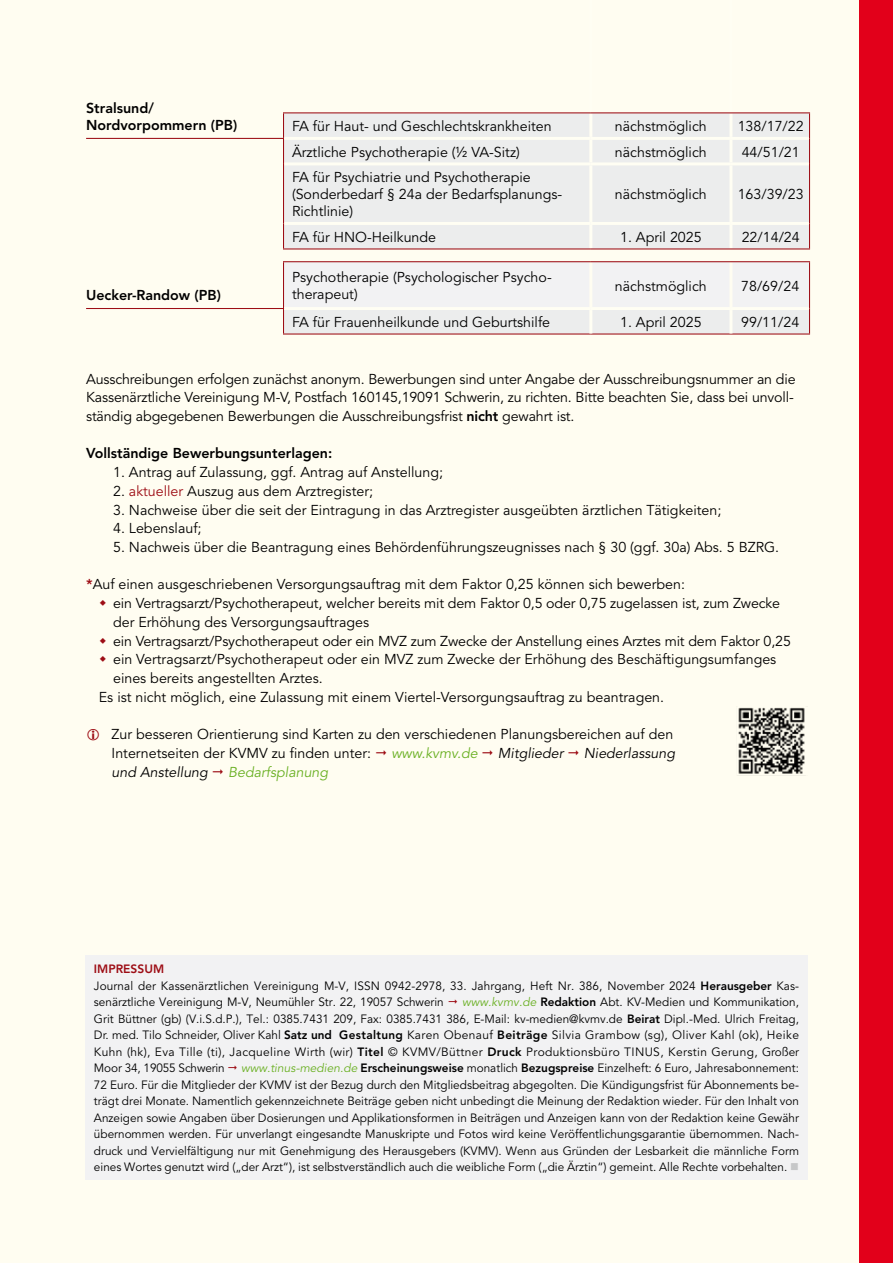
<style>
.page{position:relative;width:893px;height:1263px;background:#fffdf1}
.page>*{position:absolute;margin:0;border:0;box-sizing:border-box;transform-origin:0 0}
.t1{font:14.25px/17.1px "Avenir LT Std";color:#000}
.t2{font:800 14.25px/16.5px "Avenir LT Std";color:#000}
.t3{font:italic 14.25px "Avenir LT Std";color:#000}
.t4{font:italic 14.25px "Avenir LT Std";color:#6ab023}
.t5{font:12px/16.5px "Avenir LT Std";color:#000;text-align:justify}
.s1{font-weight:800}
.s2{color:#9d0d15}
.s3{font-weight:800;color:#9d0d15}
.s4{font-style:italic;color:#6ab023}
.s5{color:#c6c7c8}
</style>
<div class="page">
<div style="left:859px;top:0;width:34px;height:1263px;background:#e2001a"></div>
<img style="left:737px;top:707px;width:69px;height:69px">
<div style="left:284px;top:113px;width:525px;height:135px;background:#eceded"></div>
<div style="left:283px;top:262px;width:527px;height:71px;background:#f2f2f3"></div>
<hr style="left:589px;top:262px;width:3px;height:45px;background:#fffdf1">
<hr style="left:729px;top:262px;width:3px;height:45px;background:#fffdf1">
<hr style="left:283px;top:262px;width:1px;height:46px;background:#9d0d15">
<hr style="left:809px;top:262px;width:1px;height:46px;background:#9d0d15">
<hr style="left:86px;top:138px;width:198px;height:1px;background:#9d0d15">
<hr style="left:283px;top:261px;width:308px;height:1px;background:#9d0d15">
<hr style="left:591px;top:261px;width:140px;height:1px;background:#9d0d15">
<hr style="left:731px;top:261px;width:79px;height:1px;background:#9d0d15">
<hr style="left:283px;top:333px;width:308px;height:2px;background:#9d0d15">
<hr style="left:591px;top:333px;width:140px;height:2px;background:#9d0d15">
<hr style="left:731px;top:333px;width:79px;height:2px;background:#9d0d15">
<hr style="left:589px;top:113px;width:3px;height:24px;background:#fffef3">
<hr style="left:729px;top:113px;width:3px;height:24px;background:#fffef3">
<hr style="left:284px;top:137px;width:307px;height:3px;background:#fffef3">
<hr style="left:591px;top:137px;width:140px;height:3px;background:#fffef3">
<hr style="left:589px;top:140px;width:3px;height:22px;background:#fffef3">
<hr style="left:731px;top:137px;width:78px;height:3px;background:#fffef3">
<hr style="left:729px;top:140px;width:3px;height:22px;background:#fffef3">
<hr style="left:284px;top:162px;width:307px;height:3px;background:#fffef3">
<hr style="left:591px;top:162px;width:140px;height:3px;background:#fffef3">
<hr style="left:589px;top:165px;width:3px;height:57px;background:#fffef3">
<hr style="left:731px;top:162px;width:78px;height:3px;background:#fffef3">
<hr style="left:729px;top:165px;width:3px;height:57px;background:#fffef3">
<hr style="left:284px;top:222px;width:307px;height:3px;background:#fffef3">
<hr style="left:591px;top:222px;width:140px;height:3px;background:#fffef3">
<hr style="left:589px;top:225px;width:3px;height:23px;background:#fffef3">
<hr style="left:731px;top:222px;width:78px;height:3px;background:#fffef3">
<hr style="left:729px;top:225px;width:3px;height:23px;background:#fffef3">
<hr style="left:283px;top:112px;width:308px;height:1px;background:#9d0d15">
<hr style="left:591px;top:112px;width:140px;height:1px;background:#9d0d15">
<hr style="left:731px;top:112px;width:79px;height:1px;background:#9d0d15">
<svg style="left:283px;top:113px;width:1px;height:51px"></svg>
<hr style="left:283px;top:164px;width:1px;height:59px;background:#9d0d15">
<svg style="left:283px;top:223px;width:1px;height:25px"></svg>
<hr style="left:283px;top:248px;width:308px;height:1px;background:#9d0d15">
<hr style="left:591px;top:248px;width:140px;height:1px;background:#9d0d15">
<hr style="left:731px;top:248px;width:79px;height:1px;background:#9d0d15">
<svg style="left:809px;top:113px;width:1px;height:51px"></svg>
<hr style="left:809px;top:164px;width:1px;height:59px;background:#9d0d15">
<svg style="left:809px;top:223px;width:1px;height:25px"></svg>
<hr style="left:284px;top:307px;width:307px;height:3px;background:#fffef3">
<hr style="left:591px;top:307px;width:140px;height:3px;background:#fffef3">
<hr style="left:731px;top:307px;width:78px;height:3px;background:#fffef3">
<hr style="left:589px;top:310px;width:3px;height:23px;background:#fffef3">
<hr style="left:729px;top:310px;width:3px;height:23px;background:#fffef3">
<hr style="left:86px;top:308px;width:198px;height:1px;background:#9d0d15">
<div style="left:85px;top:956px;width:722px;height:224px;background:#f2f2f3"></div>
<p class="t2" style="left:86px;top:100px;width:153px">Stralsund/<br>Nordvorpommern (PB)</p>
<p class="t2" style="left:86px;top:287px;width:136px">Uecker-Randow (PB)</p>
<p class="t1" style="left:292px;top:118px;width:261px">FA für Haut- und Geschlechtskrankheiten</p>
<p class="t1" style="left:615px;top:118px;width:93px">nächstmöglich</p>
<p class="t1" style="left:738px;top:117px;width:68px">138/17/22</p>
<p class="t1" style="left:292px;top:144px;width:229px">Ärztliche Psychotherapie (½ VA-Sitz)</p>
<p class="t1" style="left:615px;top:144px;width:93px">nächstmöglich</p>
<p class="t1" style="left:742px;top:144px;width:60px">44/51/21</p>
<p class="t1" style="left:292px;top:169px;width:272px">FA für Psychiatrie und Psychotherapie (Sonderbedarf § 24a der Bedarfsplanungs-<br>Richtlinie)</p>
<p class="t1" style="left:615px;top:186px;width:93px">nächstmöglich</p>
<p class="t1" style="left:738px;top:186px;width:68px">163/39/23</p>
<p class="t1" style="left:292px;top:229px;width:146px">FA für HNO-Heilkunde</p>
<p class="t1" style="left:620px;top:229px;width:83px">1. April 2025</p>
<p class="t1" style="left:742px;top:229px;width:60px">22/14/24</p>
<p class="t1" style="left:292px;top:269px;width:261px">Psychotherapie (Psychologischer Psycho&shy;therapeut)</p>
<p class="t1" style="left:615px;top:277px;width:93px">nächstmöglich</p>
<p class="t1" style="left:741px;top:277px;width:60px">78/69/24</p>
<p class="t1" style="left:292px;top:314px;width:260px">FA für Frauenheilkunde und Geburtshilfe</p>
<p class="t1" style="left:620px;top:314px;width:83px">1. April 2025</p>
<p class="t1" style="left:741px;top:314px;width:60px">99/11/24</p>
<p class="t1" style="left:86px;top:370px;width:711px;line-height:18.8px">Ausschreibungen erfolgen zunächst anonym. Bewerbungen sind unter Angabe der Ausschreibungsnummer an die<br>Kassenärztliche Vereinigung M-V, Postfach 160145,19091 Schwerin, zu richten. Bitte beachten Sie, dass bei unvoll&shy;ständig abgegebenen Bewerbungen die Ausschreibungsfrist <span class="s1">nicht</span> gewahrt ist.</p>
<p class="t2" style="left:86px;top:445px;width:248px">Vollständige Bewerbungsunterlagen:</p>
<p class="t1" style="left:113px;top:464px;width:331px">1. Antrag auf Zulassung, ggf. Antrag auf Anstellung;</p>
<p class="t1" style="left:113px;top:483px;width:261px">2. <span class="s2">aktueller</span> Auszug aus dem Arztregister;</p>
<p class="t1" style="left:113px;top:501px;width:610px">3. Nachweise über die seit der Eintragung in das Arztregister ausgeübten ärztlichen Tätigkeiten;</p>
<p class="t1" style="left:113px;top:520px;width:90px">4. Lebenslauf;</p>
<p class="t1" style="left:113px;top:539px;width:668px">5. Nachweis über die Beantragung eines Behördenführungszeugnisses nach § 30 (ggf. 30a) Abs. 5 BZRG.</p>
<p class="t1" style="left:86px;top:576px;width:600px"><span class="s3">*</span>Auf einen ausgeschriebenen Versorgungsauftrag mit dem Faktor 0,25 können sich bewerben:</p>
<p class="t1" style="left:113px;top:595px;width:669px">ein Vertragsarzt/Psychotherapeut, welcher bereits mit dem Faktor 0,5 oder 0,75 zugelassen ist, zum Zwecke</p>
<p class="t1" style="left:113px;top:614px;width:257px">der Erhöhung des Versorgungsauftrages</p>
<p class="t1" style="left:113px;top:632px;width:679px">ein Vertragsarzt/Psychotherapeut oder ein MVZ zum Zwecke der Anstellung eines Arztes mit dem Faktor 0,25</p>
<p class="t1" style="left:113px;top:651px;width:665px">ein Vertragsarzt/Psychotherapeut oder ein MVZ zum Zwecke der Erhöhung des Beschäftigungsumfanges</p>
<p class="t1" style="left:113px;top:670px;width:211px">eines bereits angestellten Arztes.</p>
<p class="t1" style="left:99px;top:689px;width:567px">Es ist nicht möglich, eine Zulassung mit einem Viertel-Versorgungsauftrag zu beantragen.</p>
<p class="t1" style="left:112px;top:725px;width:563px;line-height:18.8px">Zur besseren Orientierung sind Karten zu den verschiedenen Planungsbereichen auf den<br>Internetseiten der KVMV zu finden unter:</p>
<p class="t4" style="left:391px;top:745px;width:88px">www.kvmv.de</p>
<p class="t3" style="left:498px;top:745px;width:67px">Mitglieder</p>
<p class="t3" style="left:584px;top:745px;width:93px">Niederlassung</p>
<p class="t3" style="left:112px;top:763px;width:98px">und Anstellung</p>
<p class="t4" style="left:228px;top:763px;width:102px">Bedarfsplanung</p>
<p class="t5" style="left:94px;top:961px;width:706px;text-align:left"><span class="s3">IMPRESSUM<br></span>Journal der Kassenärztlichen Vereinigung M-V, ISSN 0942-2978, 33. Jahrgang, Heft Nr. 386, November 2024 <span class="s1">Herausgeber</span> Kas&shy;senärztliche Vereinigung M-V, Neumühler Str. 22, 19057 Schwerin</p>
<p class="t5" style="left:94px;top:994px;width:706px;text-indent:368px"><span class="s4">www.kvmv.de</span> <span class="s1">Redaktion</span> Abt. KV-Medien und Kommunikation, Grit Büttner (gb) (V.i.S.d.P.), Tel.: 0385.7431 209, Fax: 0385.7431 386, E-Mail: kv-medien@kvmv.de <span class="s1">Beirat</span> Dipl.-Med. Ulrich Freitag, Dr. med. Tilo Schneider, Oliver Kahl <span class="s1">Satz und Gestaltung</span> Karen Obenauf <span class="s1">Beiträge</span> Silvia Grambow (sg), Oliver Kahl (ok), Heike Kuhn (hk), Eva Tille (ti), Jacqueline Wirth (wir) <span class="s1">Titel</span> © KVMV/Büttner <span class="s1">Druck</span> Produktionsbüro TINUS, Kerstin Gerung, Großer Moor 34, 19055 Schwerin</p>
<p class="t5" style="left:94px;top:1060px;width:707px;text-indent:147px"><span class="s4">www.tinus-medien.de</span> <span class="s1">Erscheinungsweise</span> monatlich <span class="s1">Bezugspreise</span> Einzelheft: 6 Euro, Jahresabonnement:<br>72 Euro. Für die Mitglieder der KVMV ist der Bezug durch den Mitgliedsbeitrag abgegolten. Die Kündigungsfrist für Abonnements be&shy;trägt drei Monate. Namentlich gekennzeichnete Beiträge geben nicht unbedingt die Meinung der Redaktion wieder. Für den Inhalt von Anzeigen sowie Angaben über Dosierungen und Applikationsformen in Beiträgen und Anzeigen kann von der Redaktion keine Gewähr übernommen werden. Für unverlangt eingesandte Manuskripte und Fotos wird keine Veröffentlichungsgarantie übernommen. Nach&shy;druck und Vervielfältigung nur mit Genehmigung des Herausgebers (KVMV). Wenn aus Gründen der Lesbarkeit die männliche Form eines Wortes genutzt wird („der Arzt“), ist selbstverständlich auch die weibliche Form („die Ärztin“) gemeint. Alle Rechte vorbehalten. <span class="s5">■</span></p>
</div>
